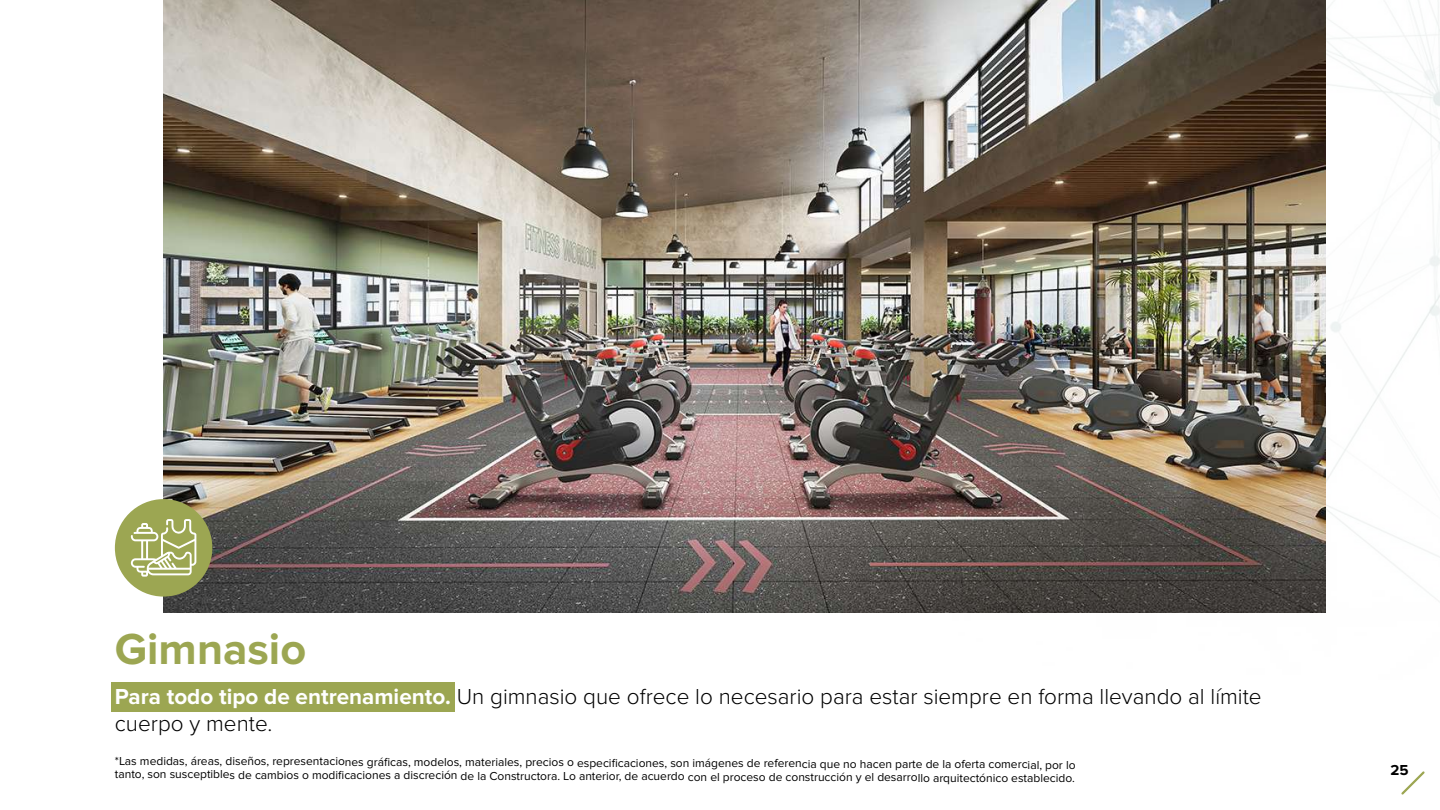
<style>
.page{position:relative;width:1440px;height:810px;background:#fff}
.page>*{position:absolute;margin:0;border:0;box-sizing:border-box;transform-origin:0 0}
.t1{font:700 45px "Proxima Nova";color:#9ca652}
.t2{font:300 22.5px/27px "Proxima Nova";color:#000}
.t3{font:700 15px "Proxima Nova";color:#000}
.t4{font:12px/13.6px "Proxima Nova";letter-spacing:-.005em;color:#000}
.s1{font-weight:700;color:#fff}
</style>
<div class="page">
<svg style="left:1401px;top:771px;width:24px;height:24px"></svg>
<img style="left:1325px;top:0;width:115px;height:613px">
<img style="left:164px;top:0;width:1161px;height:613px">
<div style="left:111px;top:682px;width:344px;height:30px;background:#9ca652"></div>
<div style="left:115px;top:499px;width:97px;height:98px;background:#9ca652;border-radius:50%"></div>
<svg style="left:131px;top:519px;width:65px;height:58px"></svg>
<h1 class="t1" style="left:115px;top:623px;width:193px">Gimnasio</h1>
<h2 class="t2" style="left:115px;top:682px;width:1148px"><span class="s1">Para todo tipo de entrenamiento.</span> Un gimnasio que ofrece lo necesario para estar siempre en forma llevando al límite cuerpo y mente.</h2>
<p class="t4" style="left:115px;top:756px;width:962px">*Las medidas, áreas, diseños, representaciones gráficas, modelos, materiales, precios o especificaciones, son imágenes de referencia que no hacen parte de la oferta comercial, por lo tanto, son susceptibles de cambios o modificaciones a discreción de la Constructora. Lo anterior, de acuerdo con el proceso de construcción y el desarrollo arquitectónico establecido.</p>
<p class="t3" style="left:1390px;top:762px;width:20px">25</p>
</div>
